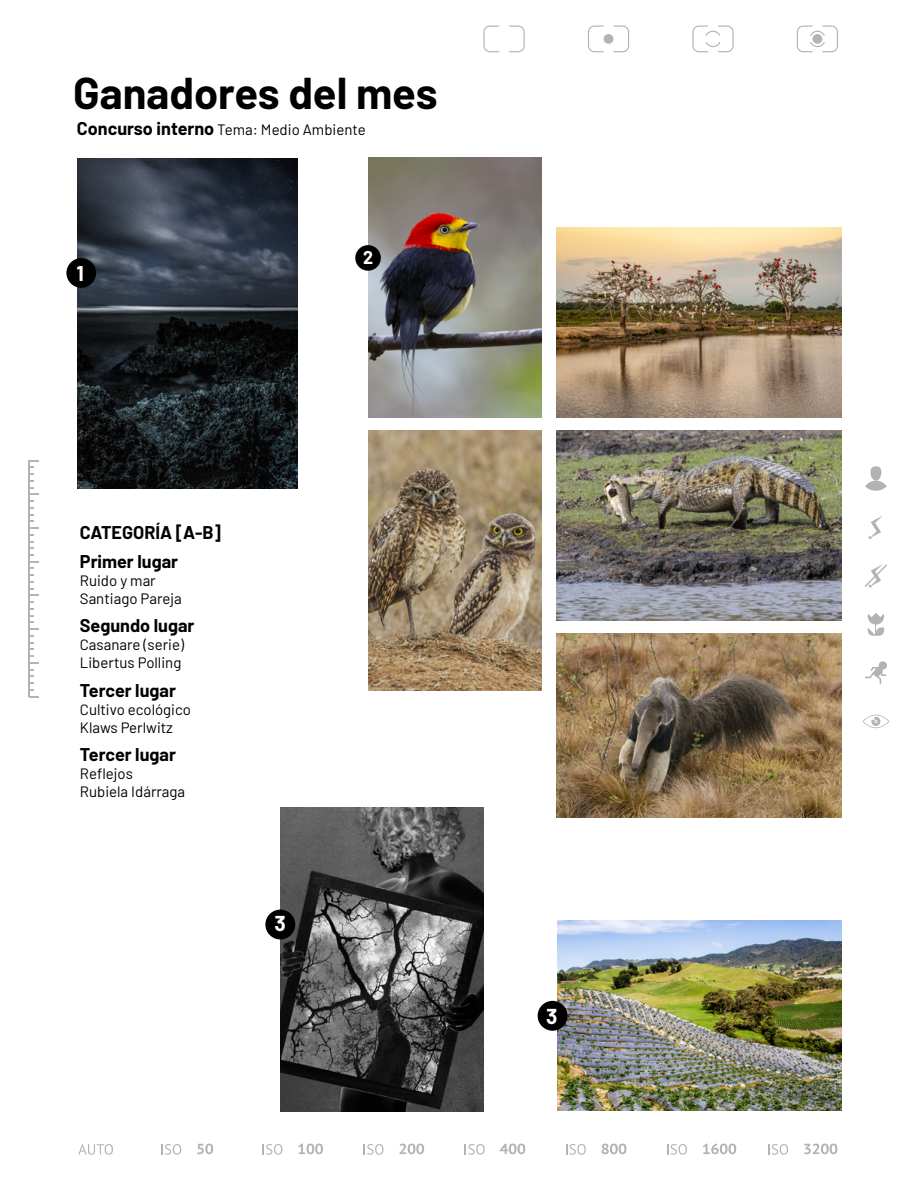
<style>
.page{position:relative;width:918px;height:1188px;background:#fff}
.page>*{position:absolute;margin:0;border:0;box-sizing:border-box;transform-origin:0 0}
.t1{font:700 43.5px "Barlow";color:#000}
.t2{font:700 21px "Barlow";color:#fff}
.t3{font:700 20.85px "Barlow";color:#fff}
.t4{font:700 18px "Barlow";color:#000}
.t5{font:700 18px "Barlow";color:#fff}
.t6{font:15px "Barlow";color:#000}
.s1{font-weight:700;font-size:18px}
</style>
<div class="page">
<img style="left:557px;top:228px;width:284px;height:190px">
<img style="left:557px;top:431px;width:284px;height:190px">
<img style="left:557px;top:921px;width:284px;height:190px">
<img style="left:368px;top:158px;width:174px;height:260px">
<img style="left:280px;top:807px;width:203px;height:304px">
<img style="left:77px;top:159px;width:221px;height:330px">
<img style="left:368px;top:431px;width:174px;height:260px">
<img style="left:557px;top:633px;width:284px;height:185px">
<div style="left:66px;top:258px;width:30px;height:30px;background:#000;border-radius:50%"></div>
<div style="left:355px;top:245px;width:26px;height:26px;background:#000;border-radius:50%"></div>
<div style="left:265px;top:910px;width:30px;height:29px;background:#000;border-radius:50%"></div>
<div style="left:538px;top:1001px;width:30px;height:30px;background:#000;border-radius:50%"></div>
<svg style="left:78px;top:1144px;width:35px;height:11px"></svg>
<svg style="left:161px;top:1144px;width:20px;height:11px"></svg>
<svg style="left:197px;top:1144px;width:16px;height:10px"></svg>
<svg style="left:263px;top:1144px;width:19px;height:11px"></svg>
<svg style="left:298px;top:1144px;width:25px;height:10px"></svg>
<svg style="left:364px;top:1144px;width:20px;height:11px"></svg>
<svg style="left:399px;top:1144px;width:25px;height:10px"></svg>
<svg style="left:465px;top:1144px;width:20px;height:11px"></svg>
<svg style="left:500px;top:1144px;width:25px;height:10px"></svg>
<svg style="left:566px;top:1144px;width:20px;height:11px"></svg>
<svg style="left:602px;top:1144px;width:24px;height:10px"></svg>
<svg style="left:667px;top:1144px;width:20px;height:11px"></svg>
<svg style="left:703px;top:1144px;width:33px;height:10px"></svg>
<svg style="left:768px;top:1144px;width:20px;height:11px"></svg>
<svg style="left:804px;top:1144px;width:33px;height:10px"></svg>
<svg style="left:483px;top:26px;width:16px;height:26px"></svg>
<svg style="left:509px;top:26px;width:16px;height:26px"></svg>
<svg style="left:588px;top:26px;width:16px;height:26px"></svg>
<svg style="left:613px;top:26px;width:16px;height:26px"></svg>
<div style="left:604px;top:34px;width:9px;height:10px;background:#b3b3b3;border-radius:50%"></div>
<svg style="left:692px;top:26px;width:42px;height:26px"></svg>
<svg style="left:797px;top:26px;width:41px;height:26px"></svg>
<div style="left:813px;top:34px;width:9px;height:10px;background:#b3b3b3;border-radius:50%"></div>
<svg style="left:862px;top:715px;width:28px;height:13px"></svg>
<svg style="left:865px;top:661px;width:22px;height:23px"></svg>
<hr style="left:28px;top:461px;width:2px;height:236px;background:#000">
<svg style="left:29px;top:467px;width:5px;height:21px"></svg>
<svg style="left:29px;top:494px;width:10px;height:21px"></svg>
<svg style="left:29px;top:521px;width:10px;height:21px"></svg>
<svg style="left:29px;top:548px;width:10px;height:14px"></svg>
<svg style="left:29px;top:568px;width:5px;height:21px"></svg>
<svg style="left:29px;top:595px;width:10px;height:21px"></svg>
<svg style="left:29px;top:622px;width:10px;height:21px"></svg>
<svg style="left:29px;top:649px;width:10px;height:21px"></svg>
<svg style="left:29px;top:676px;width:10px;height:21px"></svg>
<svg style="left:865px;top:481px;width:22px;height:10px"></svg>
<svg style="left:871px;top:466px;width:10px;height:15px"></svg>
<svg style="left:869px;top:516px;width:13px;height:23px"></svg>
<svg style="left:868px;top:613px;width:16px;height:23px"></svg>
<svg style="left:864px;top:564px;width:23px;height:23px"></svg>
<p class="t1" style="left:73px;top:61px;width:366px">Ganadores del mes</p>
<p class="t6" style="left:77px;top:119px;width:290px"><span class="s1">Concurso interno</span> Tema: Medio Ambiente</p>
<p class="t3" style="left:77px;top:258px;width:9px">1</p>
<p class="t5" style="left:363px;top:244px;width:12px">2</p>
<p class="t4" style="left:80px;top:519px;width:143px">CATEGORÍA [A-B]</p>
<p class="t4" style="left:80px;top:548px;width:100px">Primer lugar</p>
<p class="t6" style="left:80px;top:570px;width:77px">Ruido y mar</p>
<p class="t6" style="left:80px;top:588px;width:103px">Santiago Pareja</p>
<p class="t4" style="left:80px;top:612px;width:116px">Segundo lugar</p>
<p class="t6" style="left:80px;top:634px;width:105px">Casanare (serie)</p>
<p class="t6" style="left:80px;top:652px;width:103px">Libertus Polling</p>
<p class="t4" style="left:80px;top:677px;width:97px">Tercer lugar</p>
<p class="t6" style="left:80px;top:698px;width:113px">Cultivo ecológico</p>
<p class="t6" style="left:80px;top:716px;width:95px">Klaws Perlwitz</p>
<p class="t4" style="left:80px;top:741px;width:97px">Tercer lugar</p>
<p class="t6" style="left:80px;top:763px;width:54px">Reflejos</p>
<p class="t6" style="left:80px;top:781px;width:107px">Rubiela Idárraga</p>
<p class="t2" style="left:274px;top:908px;width:13px">3</p>
<p class="t2" style="left:546px;top:1001px;width:13px">3</p>
</div>
